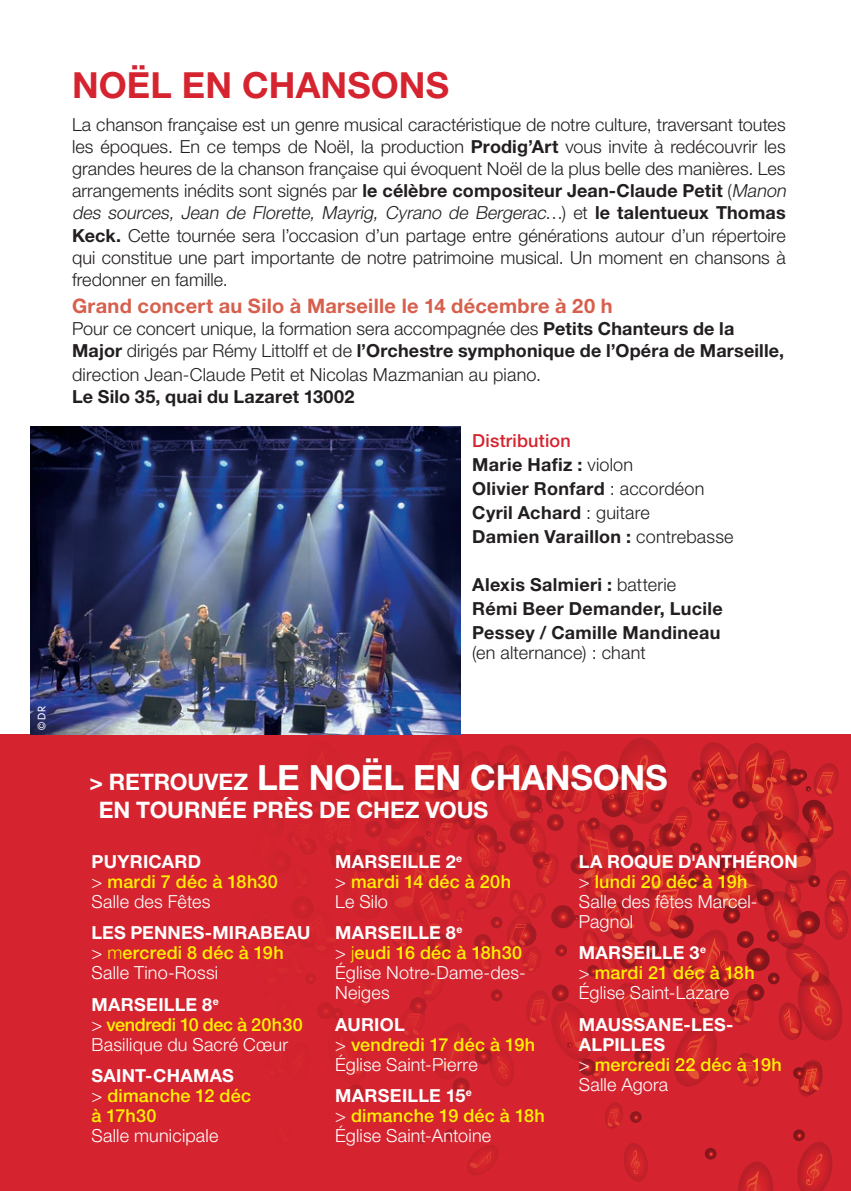
<style>
.page{position:relative;width:851px;height:1191px;background:#fff}
.page>*{position:absolute;margin:0;border:0;box-sizing:border-box;transform-origin:0 0}
.t1{font:700 36px "Helvetica Neue LT Std";letter-spacing:.005em;color:#d5242f}
.t2{font:700 34.8px "Helvetica Neue LT Std";letter-spacing:-.005em;color:#fff}
.t3{font:700 22.8px "Helvetica Neue LT Std";letter-spacing:-.005em;color:#fff}
.t4{font:700 20px "Helvetica Neue LT Std";letter-spacing:.015em;color:#d75f4d}
.t5{font:300 18px/22px "Helvetica Neue LT Std";color:#231f20}
.t6{font:300 18px/20px "Helvetica Neue LT Std";letter-spacing:.01em;color:#fff}
.t7{font:700 18px/24px "Helvetica Neue LT Std";letter-spacing:.02em;color:#231f20}
.t8{font:500 18px/20px "Helvetica Neue LT Std";letter-spacing:.01em;color:#fff101}
.t9{font:700 18px/20px "Helvetica Neue LT Std";letter-spacing:.005em;color:#fff}
.t10{font:300 10px "DIN Neuzeit Grotesk Std";color:#fff}
.s1{font-weight:700}
.s2{font-style:italic}
.s3{font-weight:500;color:#d5242f}
.s4{font-weight:300}
.s5{font-size:22.8px}
.s6{font-weight:700;color:#fff}
.s7{font-weight:300;color:#fff}
.s8{font-weight:300;color:#fff101}
.s9{font-weight:500;color:#fff101}
.s10{color:#fff101}
</style>
<div class="page">
<img style="left:31px;top:427px;width:430px;height:288px">
<svg style="left:0;top:715px;width:850px;height:476px;background:#d02a34"></svg>
<p class="t10" style="left:36px;top:730px;width:26px;rotate:-90deg">© DR</p>
<h1 class="t1" style="left:72px;top:63px;width:378px">NOËL EN CHANSONS</h1>
<p class="t5" style="left:72px;top:114px;width:718px">La chanson française est un genre musical caractéristique de notre culture, traversant toutes les époques. En ce temps de Noël, la production <span class="s1">Prodig’Art</span> vous invite à redécouvrir les grandes heures de la chanson française qui évoquent Noël de la plus belle des manières. Les arrangements inédits sont signés par <span class="s1">le célèbre compositeur Jean-Claude Petit</span> (<span class="s2">Manon des sources, Jean de Florette, Mayrig, Cyrano de Bergerac</span>…) e t <span class="s1">l e t a l e n t u e u x T h o m a s Keck.</span> Cette tournée sera l’occasion d’un partage entre générations autour d’un répertoire qui constitue une part importante de notre patrimoine musical. Un moment en chansons à fredonner en famille.</p>
<p class="t4" style="left:72px;top:294px;width:542px">Grand concert au Silo à Marseille le 14 décembre à 20 h</p>
<p class="t5" style="left:72px;top:317px;width:713px">Pour ce concert unique, la formation sera accompagnée des <span class="s1">Petits Chanteurs de la<br>Major</span> dirigés par Rémy Littolff et de <span class="s1">l’Orchestre symphonique de l’Opéra de Marseille,</span></p>
<p class="t5" style="left:72px;top:363px;width:470px">direction Jean-Claude Petit et Nicolas Mazmanian au piano.</p>
<p class="t7" style="left:72px;top:384px;width:284px">Le Silo 35, quai du Lazaret 13002</p>
<p class="t7" style="left:472px;top:428px;width:263px"><span class="s3">Distribution<br></span>Marie Hafiz : <span class="s4">violon<br></span>Olivier Ronfard <span class="s4">: accordéon<br></span>Cyril Achard <span class="s4">: guitare<br></span>Damien Varaillon : <span class="s4">contrebasse</span></p>
<p class="t7" style="left:472px;top:572px;width:252px">Alexis Salmieri : <span class="s4">batterie<br></span>Rémi Beer Demander, Lucile<br>Pessey / Camille Mandineau</p>
<p class="t5" style="left:472px;top:641px;width:175px">(en alternance) : chant</p>
<h2 class="t2" style="left:89px;top:756px;width:579px"><span class="s5">&gt; RETROUVEZ</span> LE NOËL EN CHANSONS</h2>
<p class="t3" style="left:99px;top:796px;width:391px">EN TOURNÉE PRÈS DE CHEZ VOUS</p>
<p class="t8" style="left:92px;top:851px;width:188px"><span class="s6">PUYRICARD<br></span><span class="s7">&gt;</span> mardi 7 déc à 18h30<br><span class="s7">Salle des Fêtes</span></p>
<p class="t9" style="left:92px;top:922px;width:220px">LES PENNES-MIRABEAU <span class="s4">&gt;</span> <span class="s8">m</span><span class="s9">ercredi 8 déc à 19h<br></span><span class="s4">Salle Tino-Rossi</span></p>
<p class="t6" style="left:92px;top:994px;width:213px"><span class="s1">MARSEILLE 8</span><sup>e<br></sup>&gt; <span class="s9">vendredi 10 dec à 20h30<br></span>Basilique du Sacré Cœur</p>
<p class="t8" style="left:92px;top:1065px;width:161px"><span class="s6">SAINT-CHAMAS<br></span><span class="s7">&gt;</span> dimanche 12 déc à 17h30</p>
<p class="t6" style="left:92px;top:1125px;width:128px">Salle municipale</p>
<p class="t8" style="left:335px;top:851px;width:177px"><span class="s6">MARSEILLE 2</span><sup>e<br></sup><span class="s7">&gt;</span> mardi 14 déc à 20h<br><span class="s7">Le Silo</span></p>
<p class="t6" style="left:335px;top:922px;width:192px"><span class="s1">MARSEILLE 8</span><sup>e<br></sup>&gt; <span class="s10">j</span><span class="s9">eudi 16 déc à 18h30<br></span>Église Notre-Dame-des-<br>Neiges</p>
<p class="t6" style="left:335px;top:1014px;width:201px"><span class="s1">AURIOL<br></span>&gt; <span class="s9">vendredi 17 déc à 19h<br></span>Église Saint-Pierre</p>
<p class="t6" style="left:335px;top:1085px;width:211px"><span class="s1">MARSEILLE 15</span><sup>e<br></sup>&gt; <span class="s9">dimanche 19 déc à 18h<br></span>Église Saint-Antoine</p>
<p class="t6" style="left:578px;top:851px;width:220px"><span class="s1">LA ROQUE D'ANTHÉRON </span>&gt; <span class="s9">lundi 20 déc à 19h<br></span>Salle des fêtes Marcel-<br>Pagnol</p>
<p class="t6" style="left:578px;top:942px;width:177px"><span class="s1">MARSEILLE 3</span><sup>e<br></sup>&gt; <span class="s9">mardi 21 déc à 18h<br></span>Église Saint-Lazare</p>
<p class="t9" style="left:578px;top:1014px;width:204px">MAUSSANE-LES-<br>ALPILLES<br><span class="s4">&gt;</span> <span class="s9">mercredi 22 déc à 19h<br></span><span class="s4">Salle Agora</span></p>
</div>
